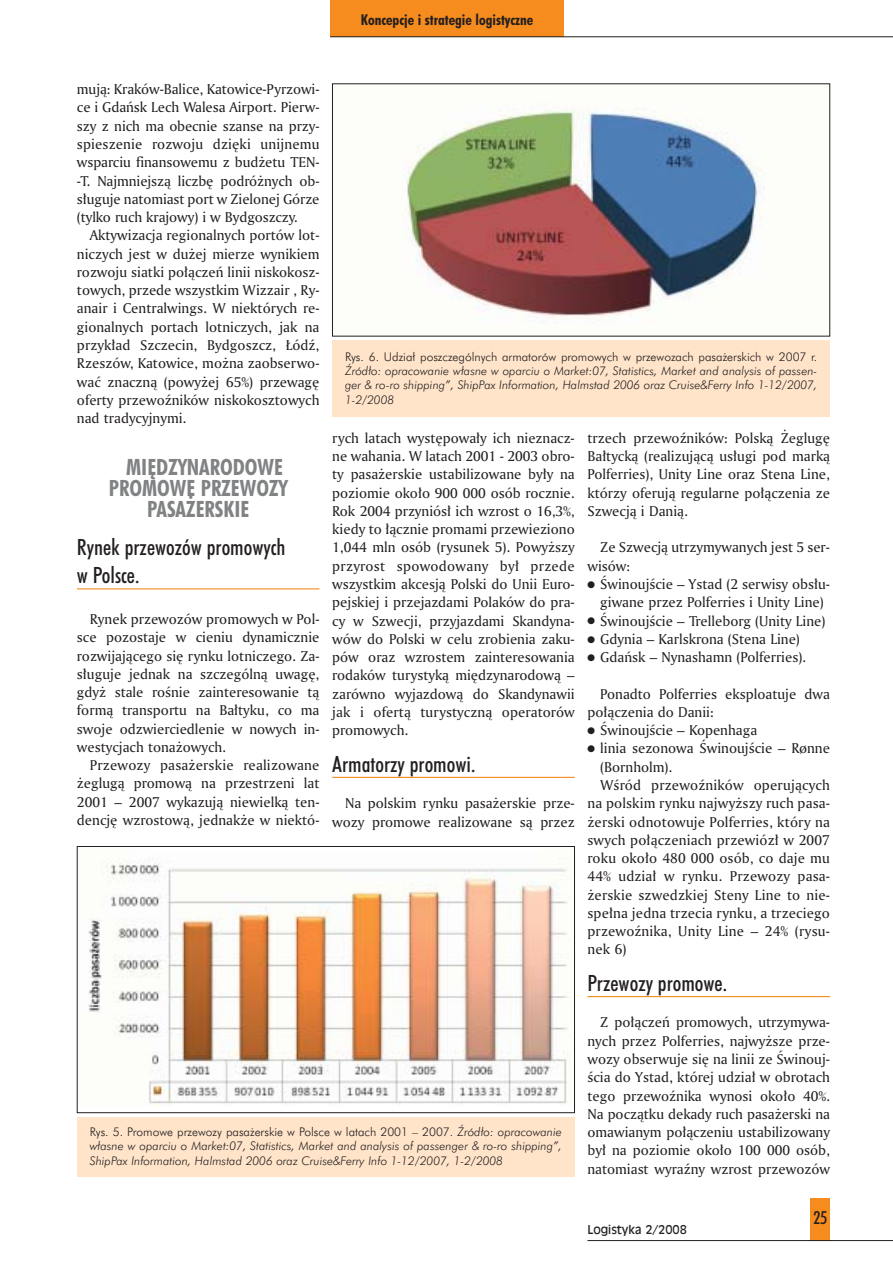
<style>
.page{position:relative;width:893px;height:1262px;background:#fff}
.page>*{position:absolute;margin:0;border:0;box-sizing:border-box;transform-origin:0 0}
.t1{font:500 condensed 22.5px/27.8px "Futura PL";color:#231f1f}
.t2{font:700 condensed 22.5px/21.3px "Futura PL";color:#808284;text-align:center}
.t3{font:500 condensed 18px "Futura PL";color:#231f1f}
.t4{font:15px/18.3px "Amerigo PL Roman A";color:#231f1f;text-align:justify}
.t5{font:700 condensed 15px "Futura PL";color:#231f1f}
.t6{font:italic 300 12px/14.4px "Futura PL";color:#231f1f;text-align:justify}
.t7{font:300 12px "Futura PL";color:#231f1f}
.t8{font:12px "Incised 901 PL";color:#231f1f}
.s1{font-style:normal}
</style>
<div class="page">
<div style="left:810px;top:1198px;width:20px;height:42px;background:#f68b1e"></div>
<div style="left:330px;top:0;width:234px;height:37px;background:#f68b1e"></div>
<hr style="left:330px;top:36px;width:562px;height:1px;background:#231f1f">
<hr style="left:587px;top:1240px;width:305px;height:1px;background:#231f1f">
<hr style="left:77px;top:588px;width:242px;height:1px;background:#f68b1e">
<hr style="left:332px;top:777px;width:242px;height:1px;background:#f68b1e">
<hr style="left:587px;top:996px;width:243px;height:1px;background:#f68b1e">
<img style="left:88px;top:858px;width:482px;height:247px">
<div style="left:77px;top:846px;width:497px;height:266px;border:1px solid #231f1f"></div>
<div style="left:77px;top:1117px;width:497px;height:59px;background:#ffe4ca"></div>
<img style="left:404px;top:107px;width:360px;height:213px">
<div style="left:332px;top:341px;width:498px;height:76px;background:#ffe4ca"></div>
<p class="t5" style="left:361px;top:14px;width:174px">Koncepcje i strategie logistyczne</p>
<p class="t4" style="left:77px;top:81px;width:244px">mujà: Kraków-Balice, Katowice-Pyrzowi&shy;ce i Gdaƒsk Lech Walesa Airport. Pierw&shy;szy z nich ma obecnie szanse na przy&shy;spieszenie rozwoju dzi´ki unijnemu wsparciu finansowemu z bud˝etu TEN--T. Najmniejszà liczb´ podró˝nych ob&shy;s∏uguje natomiast port w Zielonej Górze (tylko ruch krajowy) i w Bydgoszczy.</p>
<p class="t4" style="left:77px;top:228px;width:244px;text-indent:13px">Aktywizacja regionalnych portów lot&shy;niczych jest w du˝ej mierze wynikiem rozwoju siatki po∏àczeƒ linii niskokosz&shy;towych, przede wszystkim Wizzair , Ry&shy;anair i Centralwings. W niektórych re&shy;gionalnych portach lotniczych, jak na przyk∏ad Szczecin, Bydgoszcz, ¸ódê, Rzeszów, Katowice, mo˝na zaobserwo&shy;waç znacznà (powy˝ej 65%) przewag´ oferty przewoêników niskokosztowych nad tradycyjnymi.</p>
<h1 class="t2" style="left:109px;top:459px;width:180px">MI¢DZYNARODOWE<br>PROMOWE PRZEWOZY<br>PASA˚ERSKIE</h1>
<h1 class="t1" style="left:77px;top:536px;width:210px">Rynek przewozów promowych w Polsce.</h1>
<p class="t4" style="left:77px;top:611px;width:244px;text-indent:13px">Rynek przewozów promowych w Pol&shy;sce pozostaje w cieniu dynamicznie rozwijajàcego si´ rynku lotniczego. Za&shy;s∏uguje jednak na szczególnà uwag´, gdy˝ stale roÊnie zainteresowanie tà formà transportu na Ba∏tyku, co ma swoje odzwierciedlenie w nowych in&shy;westycjach tona˝owych.</p>
<p class="t4" style="left:77px;top:757px;width:244px;text-indent:13px">Przewozy pasa˝erskie realizowane ˝eglugà promowà na przestrzeni lat 2001 – 2007 wykazujà niewielkà ten&shy;dencj´ wzrostowà, jednak˝e w niektó-</p>
<p class="t7" style="left:345px;top:352px;width:474px">Rys. 6. Udzia∏ poszczególnych armatorów promowych w przewozach pasa˝erskich w 2007 r.</p>
<p class="t6" style="left:345px;top:365px;width:474px">èród∏o: opracowanie w∏asne w oparciu o Market:07, Statistics, Market and analysis of passen&shy;ger &amp; ro-ro shipping”, ShipPax Information, Halmstad 2006 oraz Cruise&amp;Ferry Info 1-12/2007, 1-2/2008</p>
<p class="t4" style="left:587px;top:430px;width:244px">trzech przewoêników: Polskà ˚eglug´ Ba∏tyckà (realizujàcà us∏ugi pod markà Polferries), Unity Line oraz Stena Line, którzy oferujà regularne po∏àczenia ze Szwecjà i Danià.</p>
<p class="t4" style="left:587px;top:540px;width:244px;text-indent:13px">Ze Szwecjà utrzymywanych jest 5 ser&shy;wisów:</p>
<p class="t4" style="left:587px;top:576px;width:244px;text-align:center">● ÂwinoujÊcie – Ystad (2 serwisy obs∏u&shy;giwane przez Polferries i Unity Line)</p>
<p class="t4" style="left:587px;top:613px;width:239px">● ÂwinoujÊcie – Trelleborg (Unity Line)</p>
<p class="t4" style="left:587px;top:631px;width:214px">● Gdynia – Karlskrona (Stena Line)</p>
<p class="t4" style="left:587px;top:649px;width:220px">● Gdaƒsk – Nynashamn (Polferries).</p>
<p class="t4" style="left:587px;top:686px;width:244px;text-indent:13px">Ponadto Polferries eksploatuje dwa po∏àczenia do Danii:</p>
<p class="t4" style="left:587px;top:722px;width:171px">● ÂwinoujÊcie – Kopenhaga</p>
<p class="t4" style="left:587px;top:740px;width:244px">● linia sezonowa ÂwinoujÊcie – Rønne</p>
<p class="t4" style="left:600px;top:759px;width:74px">(Bornholm).</p>
<p class="t4" style="left:600px;top:777px;width:231px">WÊród przewoêników operujàcych</p>
<p class="t4" style="left:587px;top:795px;width:244px">na polskim rynku najwy˝szy ruch pasa-</p>
<p class="t4" style="left:587px;top:813px;width:244px">˝erski odnotowuje Polferries, który na</p>
<p class="t4" style="left:587px;top:832px;width:244px">swych po∏àczeniach przewióz∏ w 2007</p>
<p class="t4" style="left:587px;top:850px;width:244px">roku oko∏o 480 000 osób, co daje mu</p>
<p class="t4" style="left:587px;top:868px;width:244px">44% udzia∏ w rynku. Przewozy pasa-</p>
<p class="t4" style="left:587px;top:886px;width:244px">˝erskie szwedzkiej Steny Line to nie-</p>
<p class="t4" style="left:587px;top:905px;width:244px">spe∏na jedna trzecia rynku, a trzeciego</p>
<p class="t4" style="left:587px;top:923px;width:244px">przewoênika, Unity Line – 24% (rysu-</p>
<p class="t4" style="left:587px;top:941px;width:41px">nek 6)</p>
<h1 class="t1" style="left:587px;top:971px;width:141px">Przewozy promowe.</h1>
<p class="t4" style="left:587px;top:1014px;width:244px;text-indent:13px">Z po∏àczeƒ promowych, utrzymywa&shy;nych przez Polferries, najwy˝sze prze&shy;wozy obserwuje si´ na linii ze Âwinouj-Êcia do Ystad, której udzia∏ w obrotach tego przewoênika wynosi oko∏o 40%.<br>Na poczàtku dekady ruch pasa˝erski na omawianym po∏àczeniu ustabilizowany by∏ na poziomie oko∏o 100 000 osób, natomiast wyraêny wzrost przewozów</p>
<p class="t4" style="left:332px;top:430px;width:244px">rych latach wyst´powa∏y ich nieznacz&shy;ne wahania. W latach 2001 - 2003 obro&shy;ty pasa˝erskie ustabilizowane by∏y na poziomie oko∏o 900 000 osób rocznie.<br>Rok 2004 przyniós∏ ich wzrost o 16,3%, kiedy to ∏àcznie promami przewieziono 1,044 mln osób (rysunek 5). Powy˝szy przyrost spowodowany by∏ przede wszystkim akcesjà Polski do Unii Euro&shy;pejskiej i przejazdami Polaków do pra&shy;cy w Szwecji, przyjazdami Skandyna&shy;wów do Polski w celu zrobienia zaku&shy;pów oraz wzrostem zainteresowania rodaków turystykà mi´dzynarodowà – zarówno wyjazdowà do Skandynawii jak i ofertà turystycznà operatorów promowych.</p>
<h1 class="t1" style="left:332px;top:752px;width:145px">Armatorzy promowi.</h1>
<p class="t4" style="left:332px;top:795px;width:244px;text-align:right">Na polskim rynku pasa˝erskie prze&shy;wozy promowe realizowane sà przez</p>
<p class="t6" style="left:90px;top:1125px;width:474px"><span class="s1">Rys. 5. Promowe przewozy pasa˝erskie w Polsce w latach 2001 – 2007.</span> èród∏o: opracowanie w∏asne w oparciu o Market:07, Statistics, Market and analysis of passenger &amp; ro-ro shipping”, ShipPax Information, Halmstad 2006 oraz Cruise&amp;Ferry Info 1-12/2007, 1-2/2008</p>
<p class="t8" style="left:587px;top:1225px;width:101px">Logistyka 2/2008</p>
<p class="t3" style="left:813px;top:1211px;width:15px">25</p>
</div>
